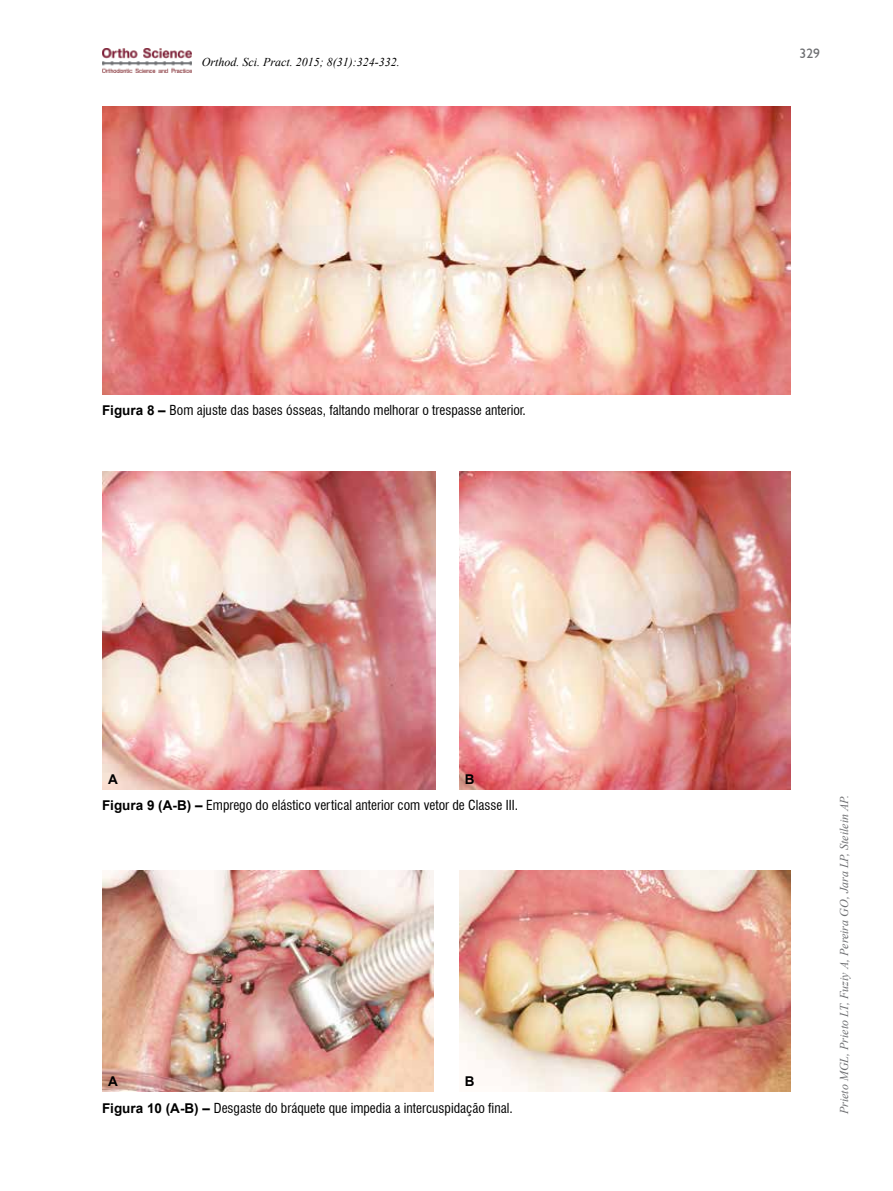
<style>
.page{position:relative;width:893px;height:1191px;background:#fff}
.page>*{position:absolute;margin:0;border:0;box-sizing:border-box;transform-origin:0 0}
.t1{font:condensed 13.5px "Swiss 721 BT";color:#000}
.t2{font:700 13.5px "Arial";color:#000}
.t3{font:13.5px "Humanist 521 BT";color:#6d6e71}
.t4{font:italic 12px "Times New Roman";color:#6d6e71}
.t5{font:italic 12px "Times New Roman";color:#000}
.s1{font-family:"Arial";font-weight:700;font-stretch:normal}
</style>
<div class="page">
<img style="left:102px;top:48px;width:89px;height:24px">
<img style="left:102px;top:106px;width:689px;height:288px">
<img style="left:102px;top:472px;width:334px;height:317px">
<img style="left:459px;top:472px;width:332px;height:317px">
<img style="left:102px;top:870px;width:332px;height:221px">
<img style="left:459px;top:870px;width:332px;height:221px">
<p class="t5" style="left:202px;top:53px;width:199px">Orthod. Sci. Pract. 2015; 8(31):324-332.</p>
<p class="t1" style="left:102px;top:402px;width:425px"><span class="s1">Figura 8 –</span> Bom ajuste das bases ósseas, faltando melhorar o trespasse anterior.</p>
<p class="t2" style="left:108px;top:770px;width:11px">a</p>
<p class="t2" style="left:465px;top:770px;width:11px">B</p>
<p class="t1" style="left:102px;top:797px;width:418px"><span class="s1">Figura 9 (A-B) –</span> Emprego do elástico vertical anterior com vetor de Classe III.</p>
<p class="t2" style="left:108px;top:1072px;width:11px">a</p>
<p class="t2" style="left:465px;top:1072px;width:11px">B</p>
<p class="t1" style="left:102px;top:1099px;width:412px"><span class="s1">Figura 10 (A-B) –</span> Desgaste do bráquete que impedia a intercuspidação final.</p>
<p class="t3" style="left:800px;top:45px;width:22px">329</p>
<p class="t4" style="left:836px;top:1114px;width:321px;rotate:-90deg">Prieto MGL, Prieto LT, Fuziy A, Pereira GO, Jara LP, Steilein AP.</p>
</div>
